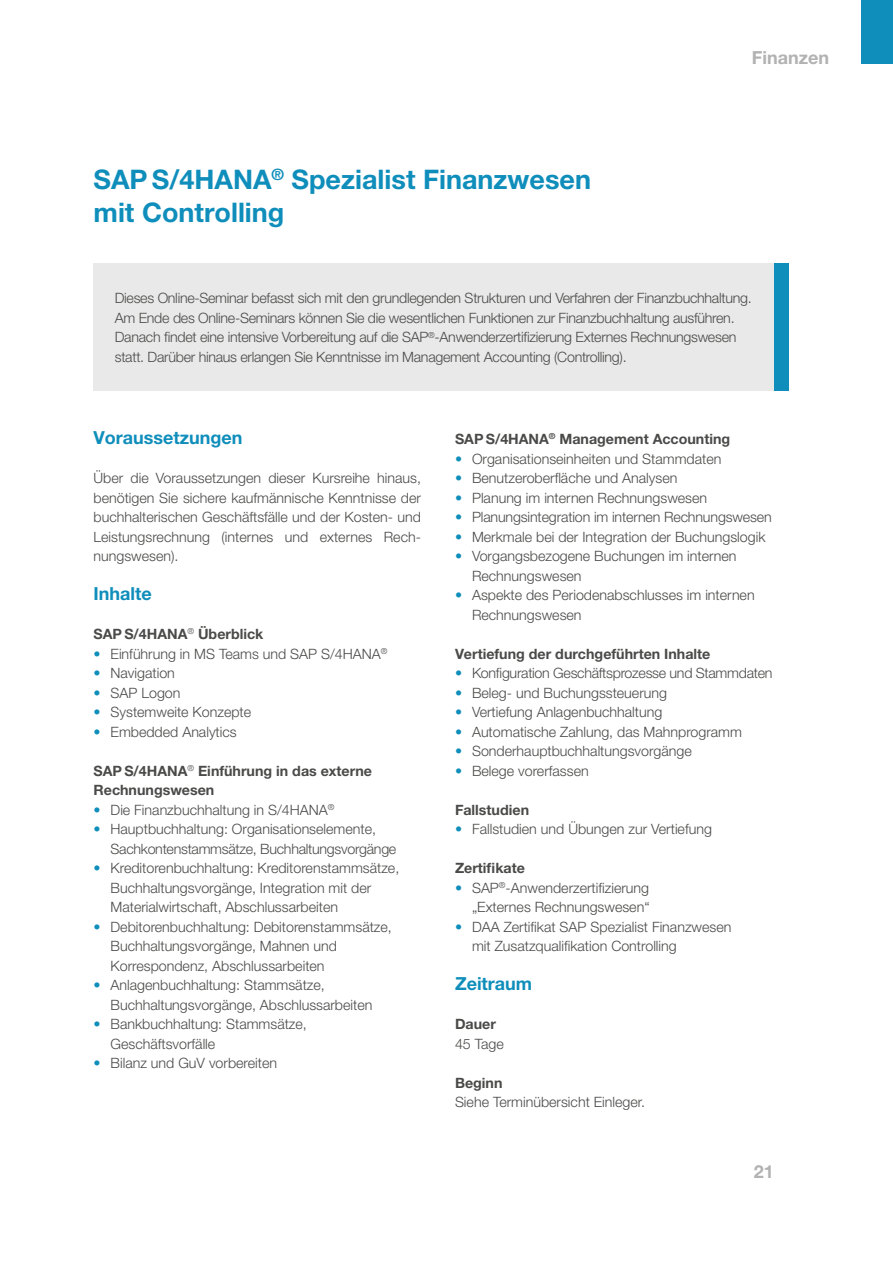
<style>
.page{position:relative;width:893px;height:1263px;background:#fff}
.page>*{position:absolute;margin:0;border:0;box-sizing:border-box;transform-origin:0 0}
.t1{font:700 27px/32.4px "Helvetica Neue LT Pro";color:#0f8ebb}
.t2{font:700 18px "Helvetica Neue LT Pro";color:#0f8ebb}
.t3{font:700 18px "Helvetica Neue LT Pro";color:#b3b2b2}
.t4{font:300 14.25px/19.5px "Helvetica Neue LT Pro";color:#4a4a49}
.t5{font:300 14.25px/19.5px "Helvetica Neue LT Pro";letter-spacing:-.02em;color:#4a4a49}
.t6{font:700 14.25px/19.5px "Helvetica Neue LT Pro";color:#4a4a49}
.s1{color:#0f8ebb}
</style>
<div class="page">
<div style="left:861px;top:0;width:32px;height:64px;background:#0f8ebb"></div>
<div style="left:94px;top:264px;width:680px;height:127px;background:#e9e9e9"></div>
<div style="left:774px;top:264px;width:15px;height:127px;background:#0f8ebb"></div>
<h1 class="t1" style="left:94px;top:163px;width:499px">SAP S/4HANA<sup>®</sup> Spezialist Finanzwesen mit Controlling</h1>
<p class="t3" style="left:752px;top:46px;width:79px">Finanzen</p>
<p class="t5" style="left:115px;top:288px;width:636px">Dieses Online-Seminar befasst sich mit den grundlegenden Strukturen und Verfahren der Finanzbuchhaltung.<br>Am Ende des Online-Seminars können Sie die wesentlichen Funktionen zur Finanzbuchhaltung ausführen.<br>Danach findet eine intensive Vorbereitung auf die SAP<sup>®</sup>-Anwenderzertifizierung Externes Rechnungswesen statt. Darüber hinaus erlangen Sie Kenntnisse im Management Accounting (Controlling).</p>
<p class="t2" style="left:94px;top:426px;width:151px">Voraussetzungen</p>
<p class="t4" style="left:94px;top:468px;width:329px;text-align:justify">Über die Voraussetzungen dieser Kursreihe hinaus, benötigen Sie sichere kaufmännische Kenntnisse der buchhalterischen Geschäftsfälle und der Kosten- und Leistungsrechnung (internes und externes Rech&shy;nungswesen).</p>
<p class="t2" style="left:94px;top:582px;width:60px">Inhalte</p>
<p class="t6" style="left:94px;top:624px;width:171px">SAP S/4HANA<sup>®</sup> Überblick</p>
<p class="t4" style="left:94px;top:643px;width:295px"><span class="s1">•</span> Einführung in MS Teams und SAP S/4HANA<sup>®</sup></p>
<p class="t4" style="left:94px;top:663px;width:83px"><span class="s1">•</span> Navigation</p>
<p class="t4" style="left:94px;top:682px;width:88px"><span class="s1">•</span> SAP Logon</p>
<p class="t4" style="left:94px;top:702px;width:159px"><span class="s1">•</span> Systemweite Konzepte</p>
<p class="t4" style="left:94px;top:721px;width:145px"><span class="s1">•</span> Embedded Analytics</p>
<p class="t6" style="left:94px;top:760px;width:280px">SAP S/4HANA<sup>®</sup> Einführung in das externe<br>Rechnungswesen</p>
<p class="t4" style="left:94px;top:799px;width:242px"><span class="s1">•</span> Die Finanzbuchhaltung in S/4HANA<sup>®</sup></p>
<p class="t5" style="left:111px;top:819px;width:287px;text-indent:-17px"><span class="s1">•</span> Hauptbuchhaltung: Organisationselemente,<br>Sachkontenstammsätze, Buchhaltungsvorgänge</p>
<p class="t4" style="left:111px;top:858px;width:290px;text-indent:-17px"><span class="s1">•</span> Kreditorenbuchhaltung: Kreditorenstammsätze,<br>Buchhaltungsvorgänge, Integration mit der<br>Materialwirtschaft, Abschlussarbeiten</p>
<p class="t4" style="left:111px;top:916px;width:283px;text-indent:-17px"><span class="s1">•</span> Debitorenbuchhaltung: Debitorenstammsätze,<br>Buchhaltungsvorgänge, Mahnen und<br>Korrespondenz, Abschlussarbeiten</p>
<p class="t4" style="left:111px;top:975px;width:263px;text-indent:-17px"><span class="s1">•</span> Anlagenbuchhaltung: Stammsätze,<br>Buchhaltungsvorgänge, Abschlussarbeiten</p>
<p class="t4" style="left:111px;top:1014px;width:198px;text-indent:-17px"><span class="s1">•</span> Bankbuchhaltung: Stammsätze,<br>Geschäftsvorfälle</p>
<p class="t4" style="left:94px;top:1053px;width:185px"><span class="s1">•</span> Bilanz und GuV vorbereiten</p>
<p class="t6" style="left:455px;top:429px;width:277px">SAP S/4HANA<sup>®</sup> Management Accounting</p>
<p class="t4" style="left:455px;top:448px;width:268px"><span class="s1">•</span> Organisationseinheiten und Stammdaten</p>
<p class="t4" style="left:455px;top:468px;width:224px"><span class="s1">•</span> Benutzeroberfläche und Analysen</p>
<p class="t4" style="left:455px;top:487px;width:254px"><span class="s1">•</span> Planung im internen Rechnungswesen</p>
<p class="t4" style="left:455px;top:507px;width:318px"><span class="s1">•</span> Planungsintegration im internen Rechnungswesen</p>
<p class="t4" style="left:455px;top:526px;width:312px"><span class="s1">•</span> Merkmale bei der Integration der Buchungslogik</p>
<p class="t4" style="left:472px;top:546px;width:266px;text-indent:-17px"><span class="s1">•</span> Vorgangsbezogene Buchungen im internen<br>Rechnungswesen</p>
<p class="t4" style="left:472px;top:585px;width:284px;text-indent:-17px"><span class="s1">•</span> Aspekte des Periodenabschlusses im internen<br>Rechnungswesen</p>
<p class="t6" style="left:455px;top:643px;width:257px">Vertiefung der durchgeführten Inhalte</p>
<p class="t5" style="left:455px;top:663px;width:319px"><span class="s1">•</span> Konfiguration Geschäftsprozesse und Stammdaten</p>
<p class="t4" style="left:455px;top:682px;width:214px"><span class="s1">•</span> Beleg- und Buchungssteuerung</p>
<p class="t4" style="left:455px;top:702px;width:209px"><span class="s1">•</span> Vertiefung Anlagenbuchhaltung</p>
<p class="t4" style="left:455px;top:721px;width:289px"><span class="s1">•</span> Automatische Zahlung, das Mahnprogramm</p>
<p class="t4" style="left:455px;top:741px;width:238px"><span class="s1">•</span> Sonderhauptbuchhaltungsvorgänge</p>
<p class="t4" style="left:455px;top:760px;width:135px"><span class="s1">•</span> Belege vorerfassen</p>
<p class="t6" style="left:455px;top:799px;width:76px">Fallstudien</p>
<p class="t4" style="left:455px;top:819px;width:258px"><span class="s1">•</span> Fallstudien und Übungen zur Vertiefung</p>
<p class="t6" style="left:455px;top:858px;width:71px">Zertifikate</p>
<p class="t4" style="left:455px;top:877px;width:196px;text-align:right"><span class="s1">•</span> SAP<sup>®</sup>-Anwenderzertifizierung „Externes Rechnungswesen“</p>
<p class="t4" style="left:472px;top:916px;width:261px;text-indent:-17px"><span class="s1">•</span> DAA Zertifikat SAP Spezialist Finanzwesen mit Zusatzqualifikation Controlling</p>
<p class="t2" style="left:455px;top:972px;width:79px">Zeitraum</p>
<p class="t6" style="left:455px;top:1014px;width:42px">Dauer</p>
<p class="t4" style="left:455px;top:1033px;width:50px">45 Tage</p>
<p class="t6" style="left:455px;top:1072px;width:49px">Beginn</p>
<p class="t4" style="left:455px;top:1092px;width:189px">Siehe Terminübersicht Einleger.</p>
<p class="t3" style="left:754px;top:1160px;width:22px">21</p>
</div>
